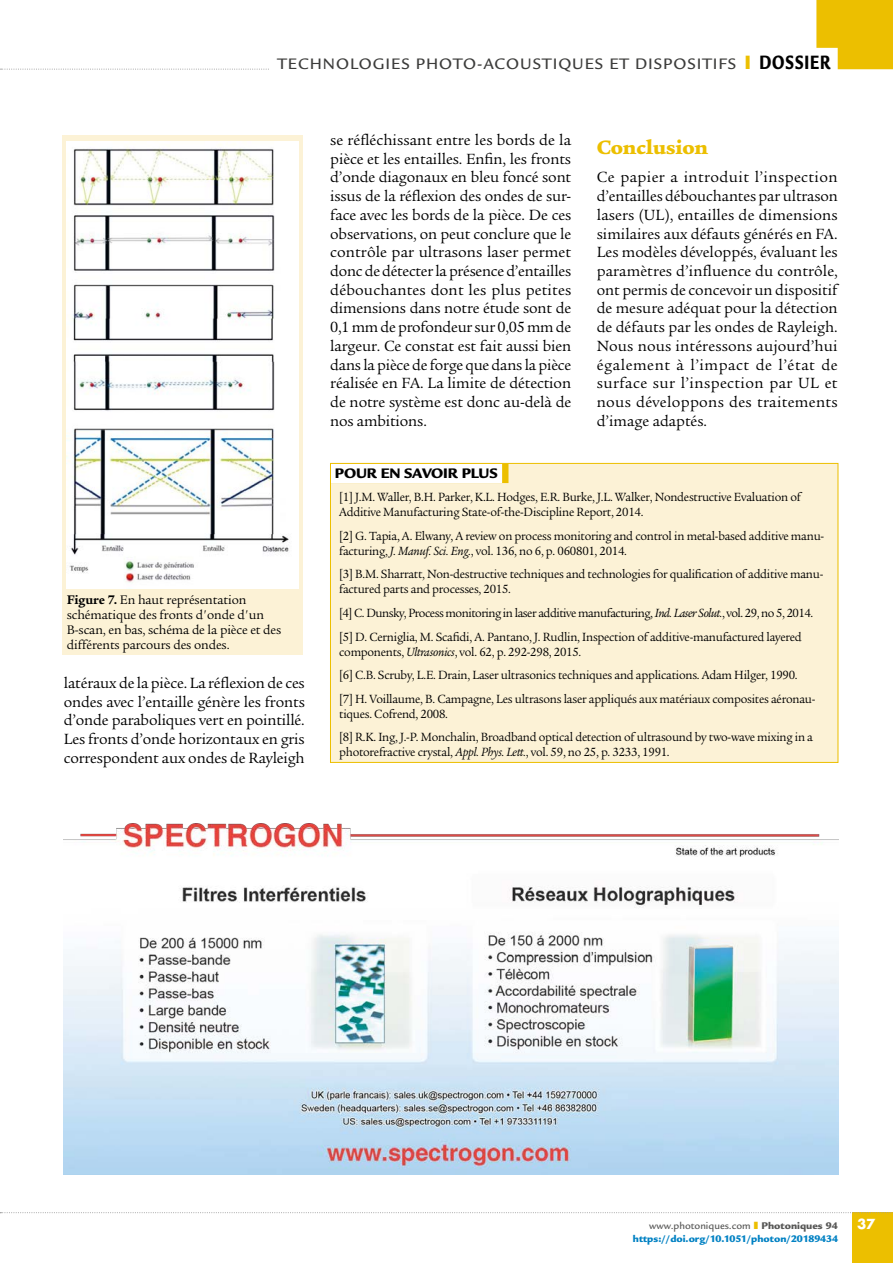
<style>
.page{position:relative;width:893px;height:1263px;background:#fff}
.page>*{position:absolute;margin:0;border:0;box-sizing:border-box;transform-origin:0 0}
.t1{font:900 21px "Legacy Serif";letter-spacing:-.01em;color:#ecbf00}
.t2{font:900 21px "Legacy Sans";letter-spacing:.06em;color:#000;scale:.72 1}
.t3{font:500 16.5px "Legacy Sans";letter-spacing:.06em;color:#3c3c3b}
.t4{font:16.05px/18.8px "Legacy Serif";letter-spacing:-.005em;color:#000;text-align:justify}
.t5{font:900 15px "Legacy Sans";letter-spacing:-.01em;color:#000}
.t6{font:13.5px/15px "Legacy Serif";letter-spacing:-.01em;color:#000}
.t7{font:700 13.5px "Futura Std";color:#fff}
.t8{font:12.9px/23.5px "Legacy Serif";letter-spacing:-.02em;color:#000;scale:.96 1}
.t9{font:900 10.5px "Legacy Sans";color:#0081c3}
.t10{font:500 10.5px "Legacy Sans";color:#575756}
.s1{color:#ecbf00}
.s2{font-weight:700}
.s3{font-style:italic}
.s4{font-weight:900}
</style>
<div class="page">
<div style="left:853px;top:1213px;width:40px;height:50px;background:#ecbf00"></div>
<svg style="left:1px;top:0;width:892px;height:70px"></svg>
<svg style="left:0;top:1212px;width:893px;height:1px"></svg>
<div style="left:63px;top:136px;width:240px;height:519px;background:#fcf2d6"></div>
<img style="left:67px;top:141px;width:232px;height:448px">
<div style="left:330px;top:463px;width:508px;height:299px;background:#fcf2d6"></div>
<svg style="left:502px;top:465px;width:6px;height:18px"></svg>
<div style="left:331px;top:464px;width:171px;height:19px;background:#fff"></div>
<div style="left:330px;top:463px;width:508px;height:300px;border:1px solid #ecbf00"></div>
<img style="left:64px;top:823px;width:774px;height:351px">
<p class="t3" style="left:278px;top:55px;width:58px">TECHNOLOGI</p>
<p class="t3" style="left:391px;top:55px;width:61px">ES PHOTO</p>
<p class="t3" style="left:477px;top:55px;width:25px">-ACOUSTIQU</p>
<p class="t3" style="left:585px;top:55px;width:61px">ES ET DISPOSITIFS</p>
<h1 class="t2" style="left:744px;top:50px;width:121px"><span class="s1">I</span> DOSSIER</h1>
<p class="t6" style="left:67px;top:592px;width:216px"><span class="s2">Figure 7.</span> En haut représentation schématique des fronts d'onde d'un B-scan, en bas, schéma de la pièce et des différents parcours des ondes.</p>
<p class="t4" style="left:64px;top:673px;width:243px">latéraux de la pièce. La réflexion de ces ondes avec l’entaille génère les fronts d’onde paraboliques vert en pointillé.<br>Les fronts d’onde horizontaux en gris correspondent aux ondes de Rayleigh</p>
<p class="t4" style="left:330px;top:131px;width:243px">se réfléchissant entre les bords de la pièce et les entailles. Enfin, les fronts d’onde diagonaux en bleu foncé sont issus de la réflexion des ondes de sur&shy;face avec les bords de la pièce. De ces observations, on peut conclure que le contrôle par ultrasons laser permet donc de détecter la présence d’entailles débouchantes dont les plus petites dimensions dans notre étude sont de 0,1 mm de profondeur sur 0,05 mm de largeur. Ce constat est fait aussi bien dans la pièce de forge que dans la pièce réalisée en FA. La limite de détection de notre système est donc au-delà de nos ambitions.</p>
<h1 class="t1" style="left:597px;top:135px;width:113px">Conclusion</h1>
<p class="t4" style="left:597px;top:168px;width:243px">Ce papier a introduit l’inspection d’entailles débouchantes par ultrason lasers (UL), entailles de dimensions similaires aux défauts générés en FA.<br>Les modèles développés, évaluant les paramètres d’influence du contrôle, ont permis de concevoir un dispositif de mesure adéquat pour la détection de défauts par les ondes de Rayleigh.<br>Nous nous intéressons aujourd’hui également à l’impact de l’état de surface sur l’inspection par UL et nous développons des traitements d’image adaptés.</p>
<p class="t5" style="left:335px;top:465px;width:164px">POUR EN SAVOIR PLUS</p>
<p class="t8" style="left:339px;top:490px;width:482px;line-height:15px">[1] J.M. Waller, B.H. Parker, K.L. Hodges, E.R. Burke, J.L. Walker, Nondestructive Evaluation of<br>Additive Manufacturing State-of-the-Discipline Report, 2014.</p>
<p class="t8" style="left:339px;top:528px;width:507px;line-height:15px">[2] G. Tapia, A. Elwany, A review on process monitoring and control in metal-based additive manu&shy;facturing, <span class="s3">J. Manuf. Sci. Eng.</span>, vol. 136, no 6, p. 060801, 2014.</p>
<p class="t8" style="left:339px;top:567px;width:506px;line-height:15px">[3] B.M. Sharratt, Non-destructive techniques and technologies for qualification of additive manu&shy;factured parts and processes, 2015.</p>
<p class="t8" style="left:339px;top:601px;width:495px">[4] C. Dunsky, Process monitoring in laser additive manufacturing, <span class="s3">Ind. Laser Solut.</span>, vol. 29, no 5, 2014. [5] D. Cerniglia, M. Scafidi, A. Pantano, J. Rudlin, Inspection of additive-manufactured layered</p>
<p class="t8" style="left:339px;top:640px;width:497px">components, <span class="s3">Ultrasonics</span>, vol. 62, p. 292‑298, 2015.<br>[6] C.B. Scruby, L.E. Drain, Laser ultrasonics techniques and applications. Adam Hilger, 1990.<br>[7] H. Voillaume, B. Campagne, Les ultrasons laser appliqués aux matériaux composites aéronau-</p>
<p class="t8" style="left:339px;top:702px;width:495px">tiques. Cofrend, 2008.<br>[8] R.K. Ing, J.-P. Monchalin, Broadband optical detection of ultrasound by two-wave mixing in a</p>
<p class="t8" style="left:339px;top:740px;width:346px">photorefractive crystal, <span class="s3">Appl. Phys. Lett.</span>, vol. 59, no 25, p. 3233, 1991.</p>
<p class="t10" style="left:649px;top:1220px;width:190px">WWW.PHOTONIQUES.COM <span class="s1">❚</span> <span class="s4">Photoniques 94</span></p>
<p class="t9" style="left:633px;top:1232px;width:207px">https://doi.org/10.1051/photon/20189434</p>
<p class="t7" style="left:857px;top:1215px;width:20px">37</p>
</div>
